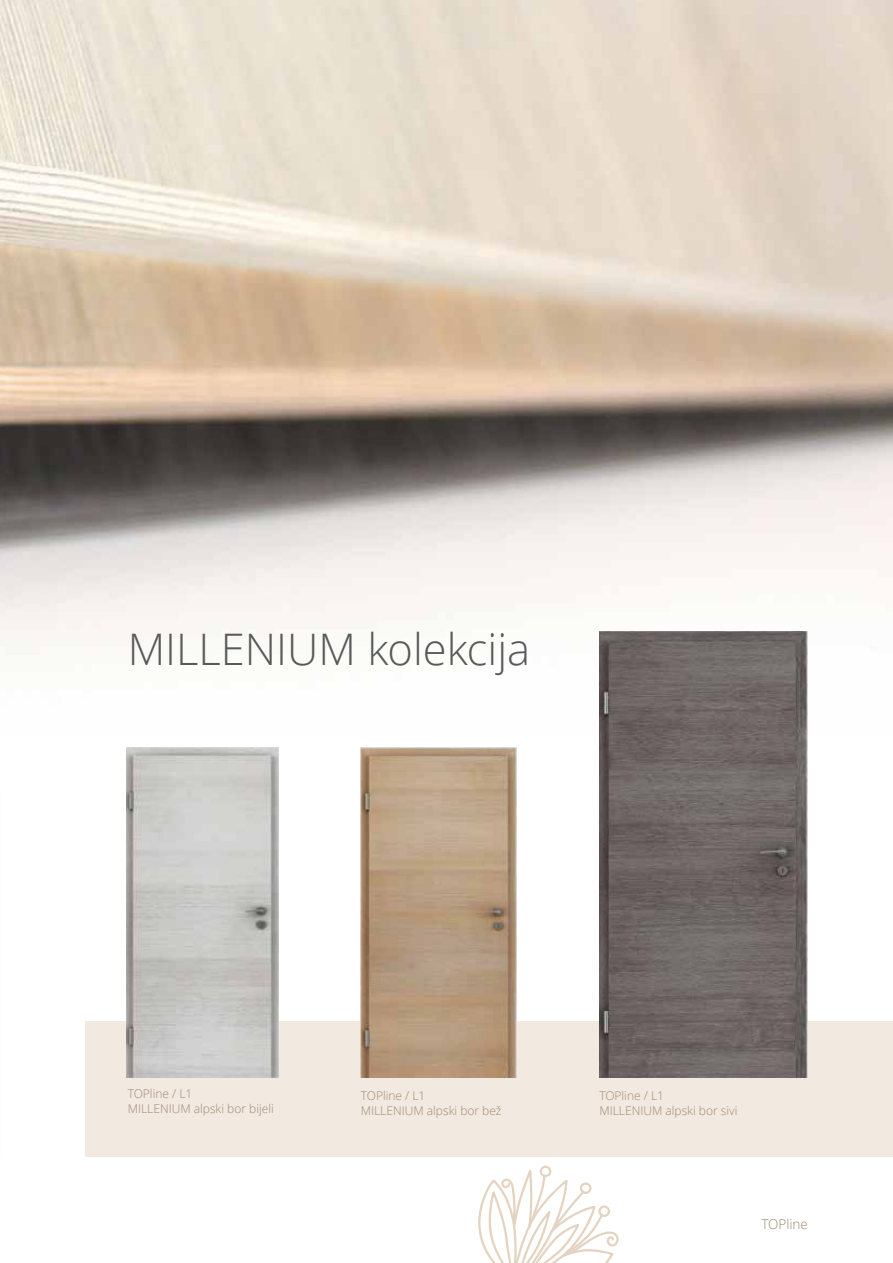
<style>
.page{position:relative;width:893px;height:1263px;background:#fff}
.page>*{position:absolute;margin:0;border:0;box-sizing:border-box;transform-origin:0 0}
.t1{font:300 43.5px "Open Sans";color:#58595b}
.t2{font:300 13.5px "Open Sans";color:#9e8970}
.t3{font:300 12px/15px "Open Sans";color:#9e8970}
</style>
<div class="page">
<img style="left:0;top:0;width:893px;height:655px">
<div style="left:85px;top:1022px;width:808px;height:135px;background:#f2e9e0"></div>
<img style="left:126px;top:748px;width:152px;height:329px">
<img style="left:361px;top:748px;width:156px;height:329px">
<img style="left:599px;top:631px;width:209px;height:446px">
<svg style="left:478px;top:1165px;width:141px;height:98px"></svg>
<p class="t1" style="left:128px;top:619px;width:404px">MILLEN IUM kolekcija</p>
<p class="t3" style="left:128px;top:1085px;width:148px">TOPline / L1<br>MILLEN IUM alpski bor bijeli</p>
<p class="t3" style="left:361px;top:1088px;width:142px">TOPline / L1<br>MILLEN IUM alpski bor bež</p>
<p class="t3" style="left:599px;top:1088px;width:140px">TOPline / L1<br>MILLEN IUM alpski bor sivi</p>
<p class="t2" style="left:761px;top:1214px;width:48px">TOPline</p>
</div>
